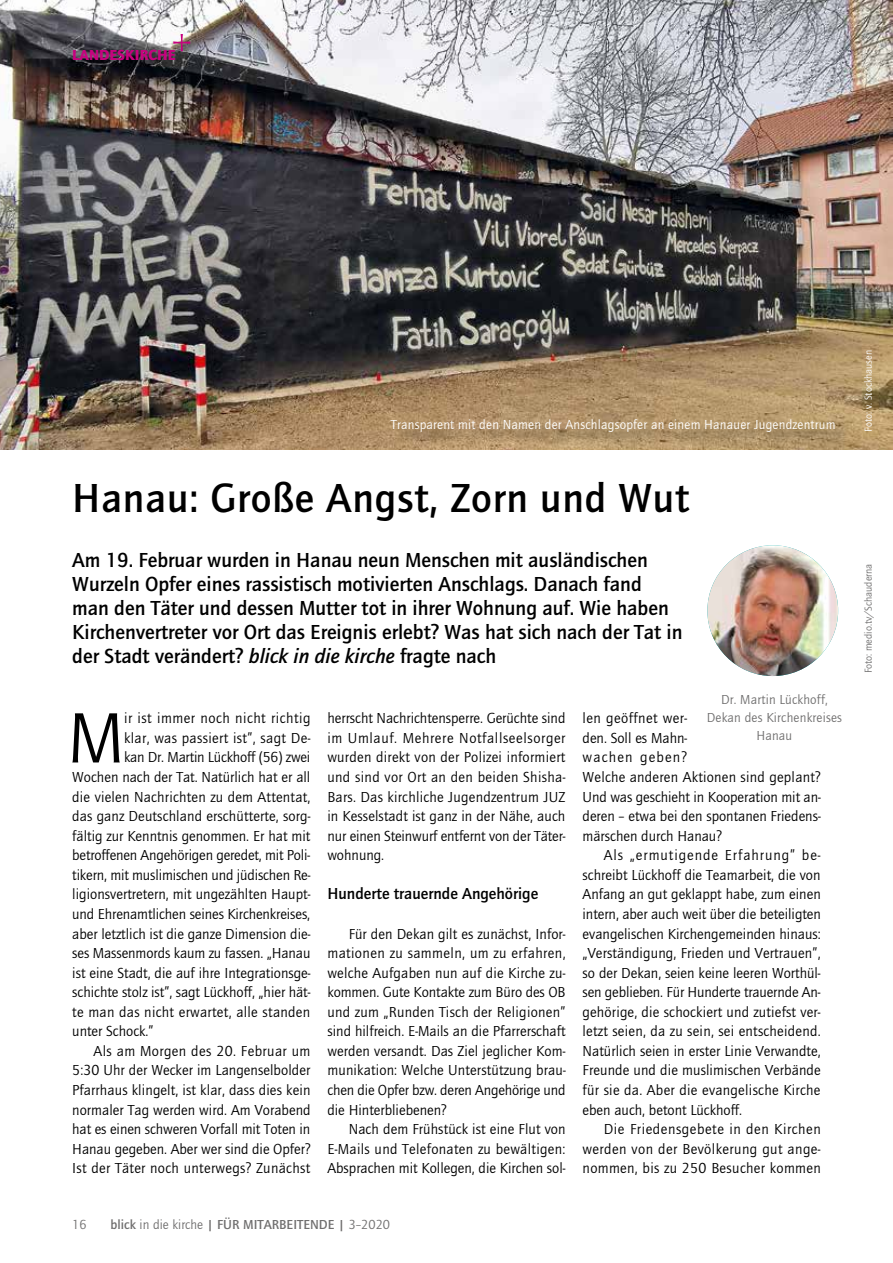
<style>
.page{position:relative;width:893px;height:1263px;background:#fff}
.page>*{position:absolute;margin:0;border:0;box-sizing:border-box;transform-origin:0 0}
.t1{font:73.65px "Quay Itc T";color:#000}
.t2{font:700 42px "Quay Itc T";letter-spacing:.02em;color:#000}
.t3{font:700 21px/24px "Quay Itc T";color:#000}
.t4{font:700 16.5px "Quay Itc T";color:#000}
.t5{font:15px/19.5px "Quay Itc T";color:#000;text-align:justify}
.t6{font:15px "Quay Itc T";letter-spacing:.02em;color:#000}
.t7{font:15px "Quay Itc T";letter-spacing:.025em;color:#000}
.t8{font:15px "Quay Itc T";letter-spacing:.035em;color:#000}
.t9{font:900 15px "Quay Itc T";color:#c7027f}
.t10{font:13.5px "Quay Itc T";letter-spacing:.015em;color:#fff}
.t11{font:13.5px/18px "Quay Itc T";letter-spacing:.015em;color:#706f6f;text-align:center}
.t12{font:700 13.5px "Quay Itc T";color:#706f6f}
.t13{font:10.5px "Quay Itc T";color:#706f6f}
.t14{font:10.5px "Quay Itc T";color:#fff}
.s1{font-style:italic}
.s2{font-weight:400}
</style>
<div class="page">
<img style="left:0;top:0;width:893px;height:450px">
<div style="left:393px;top:421px;width:458px;height:28px;background:#000;opacity:.51"></div>
<img style="left:707px;top:545px;width:131px;height:131px;border-radius:65px">
<svg style="left:173px;top:34px;width:17px;height:17px"></svg>
<p class="t9" style="left:72px;top:46px;width:105px">LANDESKIRCHE</p>
<p class="t10" style="left:391px;top:416px;width:446px">Transparent mit den Namen der Anschlagsopfer an einem Hanauer Jugendzentrum</p>
<h2 class="t2" style="left:72px;top:474px;width:619px">Hanau: Große Angst, Zorn und Wut</h2>
<p class="t3" style="left:72px;top:548px;width:612px">Am 19. Februar wurden in Hanau neun Menschen mit ausländischen Wurzeln Opfer eines rassistisch motivierten Anschlags. Danach fand man den Täter und dessen Mutter tot in ihrer Wohnung auf. Wie haben Kirchenvertreter vor Ort das Ereignis erlebt? Was hat sich nach der Tat in der Stadt verändert? <span class="s1">blick in die kirche</span> fragte nach</p>
<h1 class="t1" style="left:68px;top:695px;width:58px">M</h1>
<p class="t8" style="left:124px;top:710px;width:188px">ir ist immer noch nicht richtig</p>
<p class="t7" style="left:124px;top:729px;width:188px">klar, was passiert ist”, sagt De-</p>
<p class="t5" style="left:124px;top:747px;width:188px">kan Dr. Martin Lückhoff (56) zwei</p>
<p class="t5" style="left:72px;top:767px;width:240px">Wochen nach der Tat. Natürlich hat er all</p>
<p class="t5" style="left:72px;top:787px;width:240px">die vielen Nachrichten zu dem Attentat,</p>
<p class="t5" style="left:72px;top:806px;width:240px">das ganz Deutschland erschütterte, sorg-</p>
<p class="t5" style="left:72px;top:826px;width:240px">fältig zur Kenntnis genommen. Er hat mit</p>
<p class="t5" style="left:72px;top:845px;width:239px">betroffenen Angehörigen geredet, mit Poli-</p>
<p class="t5" style="left:72px;top:865px;width:240px">tikern, mit muslimischen und jüdischen Re-</p>
<p class="t5" style="left:72px;top:884px;width:240px">ligionsvertretern, mit ungezählten Haupt-</p>
<p class="t5" style="left:72px;top:904px;width:239px">und Ehrenamtlichen seines Kirchenkreises,</p>
<p class="t5" style="left:72px;top:923px;width:240px">aber letztlich ist die ganze Dimension die-</p>
<p class="t5" style="left:72px;top:943px;width:240px">ses Massenmords kaum zu fassen. „Hanau</p>
<p class="t5" style="left:72px;top:963px;width:240px">ist eine Stadt, die auf ihre Integrationsge-</p>
<p class="t5" style="left:72px;top:982px;width:240px">schichte stolz ist”, sagt Lückhoff, „hier hät-</p>
<p class="t6" style="left:72px;top:1003px;width:239px">te man das nicht erwartet, alle standen</p>
<p class="t5" style="left:72px;top:1021px;width:83px">unter Schock.”</p>
<p class="t7" style="left:94px;top:1042px;width:218px">Als am Morgen des 20. Februar um</p>
<p class="t5" style="left:72px;top:1060px;width:239px">5:30 Uhr der Wecker im Langenselbolder</p>
<p class="t5" style="left:72px;top:1080px;width:240px">Pfarrhaus klingelt, ist klar, dass dies kein</p>
<p class="t5" style="left:72px;top:1100px;width:240px">normaler Tag werden wird. Am Vorabend</p>
<p class="t5" style="left:72px;top:1119px;width:239px">hat es einen schweren Vorfall mit Toten in</p>
<p class="t5" style="left:72px;top:1139px;width:240px">Hanau gegeben. Aber wer sind die Opfer?</p>
<p class="t6" style="left:72px;top:1159px;width:239px">Ist der Täter noch unterwegs? Zunächst</p>
<p class="t5" style="left:327px;top:708px;width:240px">herrscht Nachrichtensperre. Gerüchte sind im Umlauf. Mehrere Notfallseelsorger wurden direkt von der Polizei informiert und sind vor Ort an den beiden Shisha-Bars. Das kirchliche Jugendzentrum JUZ in Kesselstadt ist ganz in der Nähe, auch nur einen Steinwurf entfernt von der Täter&shy;wohnung.</p>
<p class="t4" style="left:327px;top:884px;width:212px">Hunderte trauernde Angehörige</p>
<p class="t5" style="left:327px;top:923px;width:240px;text-indent:21px">Für den Dekan gilt es zunächst, Infor&shy;mationen zu sammeln, um zu erfahren, welche Aufgaben nun auf die Kirche zu&shy;kommen. Gute Kontakte zum Büro des OB und zum „Runden Tisch der Religionen” sind hilfreich. E-Mails an die Pfarrerschaft werden versandt. Das Ziel jeglicher Kom&shy;munikation: Welche Unterstützung brau&shy;chen die Opfer bzw. deren Angehörige und die Hinterbliebenen?</p>
<p class="t5" style="left:327px;top:1119px;width:240px;text-indent:21px">Nach dem Frühstück ist eine Flut von E-Mails und Telefonaten zu bewältigen:<br>Absprachen mit Kollegen, die Kirchen sol-</p>
<p class="t11" style="left:72px;top:1215px;width:16px">16</p>
<p class="t12" style="left:111px;top:1216px;width:281px">blick <span class="s2">in die kirche</span> | FÜR MITARBEITENDE | <span class="s2">3–2020</span></p>
<p class="t11" style="left:707px;top:690px;width:137px">Dr. Martin Lückhoff,<br>Dekan des Kirchenkreises<br>Hanau</p>
<p class="t5" style="left:583px;top:708px;width:240px;text-align:left">len geöffnet wer-<br>den. Soll es Mahn-<br>wachen geben?<br>Welche anderen Aktionen sind geplant?<br>Und was geschieht in Kooperation mit an&shy;deren – etwa bei den spontanen Friedens&shy;märschen durch Hanau?</p>
<p class="t5" style="left:583px;top:845px;width:240px;text-indent:21px">Als „ermutigende Erfahrung” be&shy;schreibt Lückhoff die Teamarbeit, die von Anfang an gut geklappt habe, zum einen intern, aber auch weit über die beteiligten evangelischen Kirchengemeinden hinaus: „Verständigung, Frieden und Vertrauen”, so der Dekan, seien keine leeren Worthül&shy;sen geblieben. Für Hunderte trauernde An&shy;gehörige, die schockiert und zutiefst ver&shy;letzt seien, da zu sein, sei entscheidend.<br>Natürlich seien in erster Linie Verwandte, Freunde und die muslimischen Verbände für sie da. Aber die evangelische Kirche eben auch, betont Lückhoff.</p>
<p class="t5" style="left:583px;top:1119px;width:240px;text-indent:21px">Die Friedensgebete in den Kirchen werden von der Bevölkerung gut ange&shy;nommen, bis zu 250 Besucher kommen</p>
<p class="t14" style="left:862px;top:432px;width:83px;rotate:-90deg">Foto: v. Stockhausen</p>
<p class="t13" style="left:862px;top:673px;width:111px;rotate:-90deg">Foto: medio.tv/Schauderna</p>
</div>
